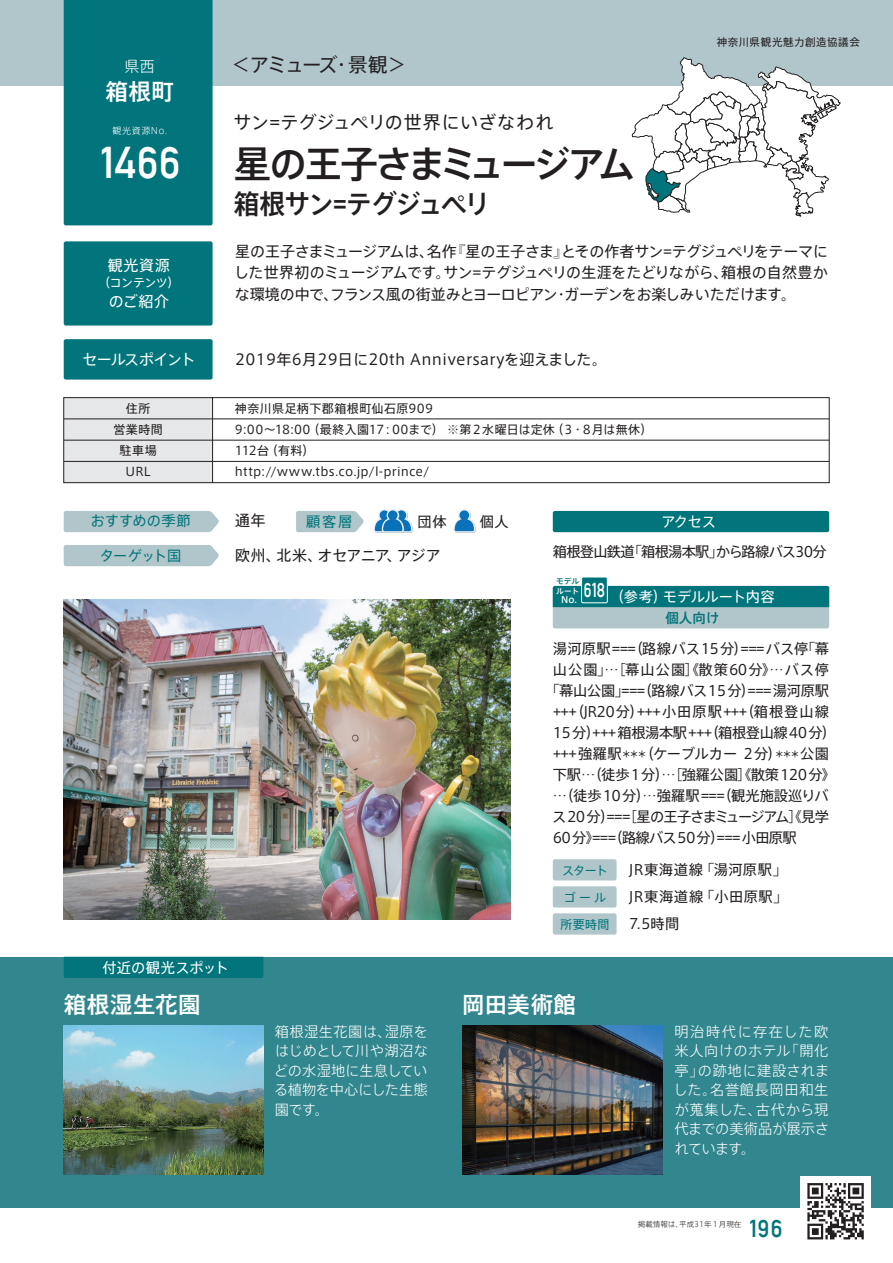
<style>
.page{position:relative;width:893px;height:1263px;background:#fff}
.page>*{position:absolute;margin:0;border:0;box-sizing:border-box;transform-origin:0 0}
.t1{font:43.5px "Alte DIN1451 Mittelschrift";color:#fff}
.t2{font:37.5px "Axis Basic Pro N M 90 msp RKSJ H";letter-spacing:-.1em;color:#231f20}
.t3{font:27px "Axis Basic Pro N M 90 msp RKSJ H";letter-spacing:-.07em;color:#231f20;scale:.95 1}
.t4{font:24px "Alte DIN1451 Mittelschrift";color:#01757b}
.t5{font:22.5px "Axis Basic Pro N M 90 msp RKSJ H";letter-spacing:.02em;color:#fff}
.t6{font:19.5px "Axis Basic Pro N R 90 msp RKSJ H";letter-spacing:-.11em;color:#231f20}
.t7{font:18px "Axis Basic Pro N R 90 msp RKSJ H";letter-spacing:.02em;color:#231f20}
.t8{font:15px/21.8px "Axis Basic Pro N R 90 msp RKSJ H";color:#231f20;text-align:justify}
.t9{font:15px "Axis Basic Pro N R 90 msp RKSJ H";letter-spacing:.025em;color:#231f20}
.t10{font:15px "Axis Basic Pro N R 90 msp RKSJ H";letter-spacing:-.025em;color:#231f20}
.t11{font:15px "Axis Basic Pro N R 90 msp RKSJ H";letter-spacing:-.04em;color:#fff}
.t12{font:15px "Axis Basic Pro N R 90 msp RKSJ H";letter-spacing:-.075em;color:#fff}
.t13{font:15px "Axis Basic Pro N L 90 msp RKSJ H";color:#fff}
.t14{font:14.25px/19.5px "Axis Basic Pro N L 90 msp RKSJ H";letter-spacing:.005em;color:#fff;text-align:justify}
.t15{font:14.25px "Axis Basic Pro N R 90 msp RKSJ H";letter-spacing:-.01em;color:#231f20}
.t16{font:14.25px "Axis Basic Pro N R 90 msp RKSJ H";letter-spacing:-.05em;color:#231f20}
.t17{font:14.25px "Axis Basic Pro N R 90 msp RKSJ H";letter-spacing:.07em;color:#231f20}
.t18{font:14.25px "Axis Basic Pro N R 90 msp RKSJ H";letter-spacing:-.03em;color:#231f20}
.t19{font:14.25px "Axis Basic Pro N R 90 msp RKSJ H";letter-spacing:-.085em;color:#231f20}
.t20{font:14.25px "Axis Basic Pro N R 90 msp RKSJ H";letter-spacing:.04em;color:#231f20}
.t21{font:14.25px "Axis Basic Pro N R 90 msp RKSJ H";letter-spacing:.025em;color:#231f20}
.t22{font:14.25px "Axis Basic Pro N R 90 msp RKSJ H";letter-spacing:.075em;color:#231f20}
.t23{font:14.25px "Axis Basic Pro N R 90 msp RKSJ H";color:#01757b}
.t24{font:14.25px "Axis Basic Pro N R 90 msp RKSJ H";letter-spacing:-.015em;color:#fff}
.t25{font:14.25px "Axis Basic Pro N R 90 msp RKSJ H";letter-spacing:.01em;color:#fff}
.t26{font:13.5px "Axis Basic Pro N M 90 msp RKSJ H";color:#01757b}
.t27{font:12px/21px "Axis Basic Pro N R 90 msp RKSJ H";letter-spacing:.025em;color:#231f20;text-align:center}
.t28{font:12px "Axis Basic Pro N R 90 msp RKSJ H";letter-spacing:-.015em;color:#01757b}
.t29{font:12px "Axis Basic Pro N R 90 msp RKSJ H";letter-spacing:-.05em;color:#fff}
.t30{font:10.5px "Axis Basic Pro N R 90 msp RKSJ H";letter-spacing:.055em;color:#231f20}
.t31{font:9px "Axis Basic Pro N L 90 msp RKSJ H";letter-spacing:.065em;color:#fff}
.t32{font:9px "Axis Basic Pro N M 90 msp RKSJ H";color:#fff}
.t33{font:7.65px "Axis Basic Pro N M 90 msp RKSJ H";color:#01757b}
.t34{font:7.65px "Axis Basic Pro N M 90 msp RKSJ H";color:#fff}
.t35{font:7.5px "Axis Basic Pro N L 90 msp RKSJ H";color:#231f20}
.s1{font-size:10.5px}
</style>
<div class="page">
<div style="left:0;top:0;width:893px;height:85px;background:#b1c6ca"></div>
<div style="left:0;top:957px;width:893px;height:251px;background:#32878e"></div>
<div style="left:64px;top:0;width:149px;height:225px;background:#01757b"></div>
<svg style="left:63px;top:397px;width:767px;height:86px"></svg>
<hr style="left:64px;top:440px;width:765px;height:1px;background:#231f20">
<hr style="left:64px;top:419px;width:765px;height:1px;background:#231f20">
<hr style="left:64px;top:461px;width:765px;height:1px;background:#231f20">
<svg style="left:296px;top:511px;width:68px;height:21px"></svg>
<div style="left:64px;top:511px;width:155px;height:21px;background:#b1c6ca"></div>
<div style="left:64px;top:545px;width:155px;height:21px;background:#b1c6ca"></div>
<div style="left:553px;top:511px;width:276px;height:21px;background:#01757b;border-radius:2px"></div>
<div style="left:553px;top:859px;width:63px;height:21px;background:#b1c6ca;border-radius:2px"></div>
<div style="left:553px;top:913px;width:63px;height:22px;background:#b1c6ca;border-radius:2px"></div>
<div style="left:553px;top:886px;width:63px;height:22px;background:#b1c6ca;border-radius:2px"></div>
<div style="left:64px;top:957px;width:199px;height:21px;background:#01757b"></div>
<div style="left:553px;top:586px;width:276px;height:42px;background:#b1c6ca;border-radius:2px"></div>
<div style="left:553px;top:586px;width:276px;height:21px;background:#01757b"></div>
<div style="left:581px;top:577px;width:26px;height:26px;background:#01757b"></div>
<div style="left:581px;top:577px;width:27px;height:26px;border:1px solid #fff"></div>
<svg style="left:631px;top:57px;width:210px;height:160px"></svg>
<div style="left:64px;top:241px;width:149px;height:85px;background:#01757b;border-radius:2px"></div>
<div style="left:64px;top:339px;width:149px;height:41px;background:#01757b;border-radius:2px"></div>
<img style="left:462px;top:1026px;width:200px;height:149px">
<img style="left:64px;top:1026px;width:200px;height:149px">
<img style="left:64px;top:600px;width:446px;height:320px">
<svg style="left:453px;top:509px;width:23px;height:24px"></svg>
<svg style="left:374px;top:509px;width:39px;height:24px"></svg>
<div style="left:800px;top:1176px;width:71px;height:71px;background:#fff"></div>
<svg style="left:807px;top:1183px;width:57px;height:56px"></svg>
<p class="t13" style="left:124px;top:60px;width:32px">県西</p>
<h3 class="t5" style="left:105px;top:83px;width:70px">箱根町</h3>
<p class="t31" style="left:113px;top:127px;width:56px">観光資源No.</p>
<h1 class="t1" style="left:99px;top:138px;width:83px">1466</h1>
<p class="t11" style="left:108px;top:259px;width:63px">観光資源</p>
<p class="t29" style="left:98px;top:278px;width:83px">（コンテンツ）</p>
<p class="t11" style="left:109px;top:295px;width:62px">のご紹介</p>
<h3 class="t6" style="left:231px;top:57px;width:176px">＜アミューズ・景観＞</h3>
<p class="t7" style="left:233px;top:116px;width:322px">サン=テグジュペリの世界にいざなわれ</p>
<h2 class="t2" style="left:234px;top:150px;width:403px">星の王子さまミュージアム</h2>
<h3 class="t3" style="left:234px;top:194px;width:272px">箱根サン=テグジュペリ</h3>
<p class="t30" style="left:717px;top:38px;width:145px">神奈川県観光魅力創造協議会</p>
<p class="t8" style="left:234px;top:242px;width:595px">星の王子さまミュージアムは、名作『星の王子さま』とその作者サン=テグジュペリをテーマにした世界初のミュージアムです。サン=テグジュペリの生涯をたどりながら、箱根の自然豊かな環境の中で、フランス風の街並みとヨーロピアン・ガーデンをお楽しみいただけます。</p>
<p class="t12" style="left:82px;top:353px;width:114px">セールスポイント</p>
<p class="t9" style="left:235px;top:354px;width:373px">2019年6月29日に20th Anniversaryを迎えました。</p>
<p class="t27" style="left:113px;top:399px;width:51px">住所<br>営業時間駐車場<br>URL</p>
<p class="t27" style="left:235px;top:399px;width:419px;text-align:left">神奈川県足柄下郡箱根町仙石原909<br>9:00～18:00（最終入園17：00まで） ※第２水曜日は定休（３・８月は無休）<br>112台（有料）<br>http://www.tbs.co.jp/l-prince/</p>
<p class="t23" style="left:91px;top:516px;width:102px">おすすめの季節</p>
<p class="t23" style="left:306px;top:516px;width:48px">顧客層</p>
<p class="t23" style="left:100px;top:550px;width:83px">ターゲット国</p>
<p class="t8" style="left:235px;top:512px;width:32px">通年</p>
<p class="t15" style="left:417px;top:517px;width:31px">団体</p>
<p class="t15" style="left:480px;top:517px;width:31px">個人</p>
<p class="t24" style="left:661px;top:517px;width:56px">アクセス</p>
<p class="t16" style="left:553px;top:546px;width:276px">箱根登山鉄道「箱根湯本駅」から路線バス30分</p>
<p class="t10" style="left:235px;top:550px;width:207px">欧州、北米、オセアニア、アジア</p>
<p class="t33" style="left:556px;top:578px;width:25px">モデル</p>
<p class="t34" style="left:556px;top:588px;width:24px">ルート</p>
<p class="t32" style="left:561px;top:596px;width:45px">No. <sup>618</sup></p>
<p class="t24" style="left:610px;top:591px;width:166px">（参考）モデルルート内容</p>
<p class="t26" style="left:665px;top:613px;width:55px">個人向け</p>
<p class="t21" style="left:553px;top:643px;width:278px">湯河原駅===（路線バス15分）===バス停「幕</p>
<p class="t22" style="left:553px;top:664px;width:278px">山公園」…［幕山公園］《散策60分》…バス停</p>
<p class="t15" style="left:546px;top:685px;width:285px">「幕山公園」===（路線バス15分）===湯河原駅</p>
<p class="t17" style="left:553px;top:706px;width:278px">+++（JR20分）+++小田原駅+++（箱根登山線</p>
<p class="t18" style="left:553px;top:727px;width:285px">15分）+++箱根湯本駅+++（箱根登山線40分）</p>
<p class="t15" style="left:553px;top:748px;width:278px">+++強羅駅<span class="s1">＊＊＊</span>（ケーブルカー 2分）<span class="s1">＊＊＊</span>公園</p>
<p class="t15" style="left:553px;top:769px;width:285px">下駅…（徒歩1分）…［強羅公園］《散策120分》</p>
<p class="t15" style="left:553px;top:790px;width:277px">…（徒歩10分）…強羅駅===（観光施設巡りバ</p>
<p class="t19" style="left:552px;top:811px;width:278px">ス20分）===［星の王子さまミュージアム］《見学</p>
<p class="t16" style="left:553px;top:832px;width:245px">60分》===（路線バス50分）===小田原駅</p>
<p class="t25" style="left:102px;top:962px;width:128px">付近の観光スポット</p>
<h3 class="t5" style="left:64px;top:996px;width:138px">箱根湿生花園</h3>
<p class="t14" style="left:274px;top:1024px;width:156px">箱根湿生花園は、湿原をはじめとして川や湖沼などの水湿地に生息している植物を中心にした生態園です。</p>
<p class="t28" style="left:562px;top:866px;width:47px">スタート</p>
<p class="t28" style="left:564px;top:893px;width:44px">ゴ ー ル</p>
<p class="t28" style="left:560px;top:920px;width:51px">所要時間</p>
<p class="t20" style="left:629px;top:865px;width:160px">JR東海道線「湯河原駅」</p>
<p class="t15" style="left:629px;top:918px;width:52px">7.5時間</p>
<p class="t20" style="left:629px;top:891px;width:160px">JR東海道線「小田原駅」</p>
<h3 class="t5" style="left:462px;top:996px;width:115px">岡田美術館</h3>
<p class="t14" style="left:673px;top:1024px;width:157px">明治時代に存在した欧米人向けのホテル「開化亭」の跡地に建設されました。名誉館長岡田和生が蒐集した、古代から現代までの美術品が展示されています。</p>
<p class="t35" style="left:638px;top:1221px;width:105px">掲載情報は、平成31年１月現在</p>
<h3 class="t4" style="left:749px;top:1215px;width:35px">196</h3>
</div>
